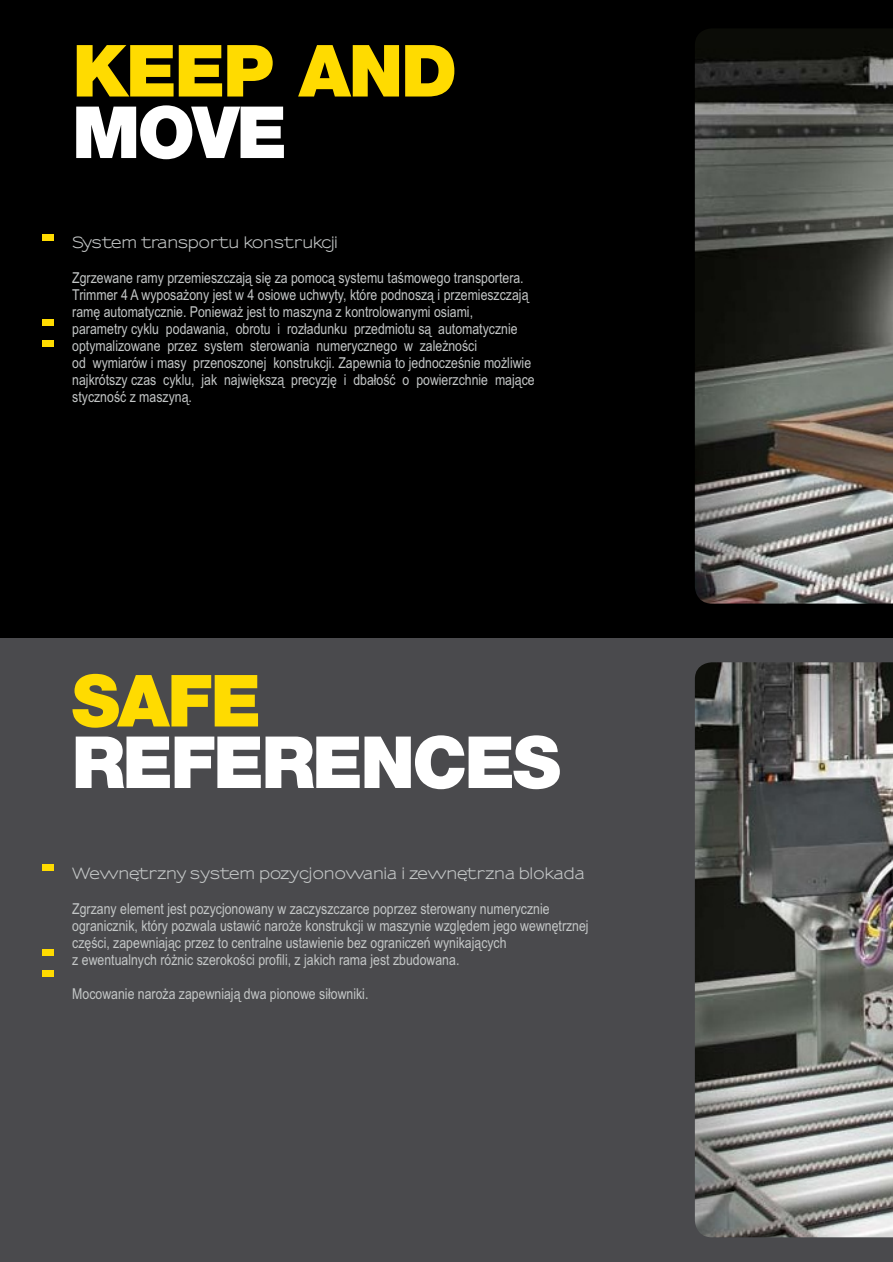
<style>
.page{position:relative;width:893px;height:1262px;background:#000}
.page>*{position:absolute;margin:0;border:0;box-sizing:border-box;transform-origin:0 0}
.t1{font:900 72px "Helvetica 95";letter-spacing:-.035em;color:#fff}
.t2{font:900 72px "Helvetica 95";letter-spacing:-.03em;color:#ffdb00}
.t3{font:15px/17px "Arial Narrow";color:#c4c7c7}
.t4{font:700 15px "Sansumi";color:#c4c7c7}
</style>
<div class="page">
<div style="left:0;top:639px;width:893px;height:623px;background:#4a4a4d"></div>
<div style="left:43px;top:234px;width:11px;height:7px;background:#ffdb00"></div>
<div style="left:43px;top:340px;width:11px;height:7px;background:#ffdb00"></div>
<div style="left:43px;top:319px;width:11px;height:7px;background:#ffdb00"></div>
<img style="left:694px;top:29px;width:199px;height:574px">
<img style="left:694px;top:662px;width:199px;height:575px">
<div style="left:42px;top:863px;width:12px;height:7px;background:#ffdb00"></div>
<div style="left:42px;top:970px;width:12px;height:7px;background:#ffdb00"></div>
<div style="left:42px;top:949px;width:12px;height:7px;background:#ffdb00"></div>
<h1 class="t2" style="left:72px;top:45px;width:386px">KEEP AND</h1>
<h1 class="t1" style="left:72px;top:107px;width:216px">MOVE</h1>
<p class="t4" style="left:72px;top:234px;width:267px">System transportu konstrukcji</p>
<p class="t3" style="left:72px;top:270px;width:464px">Zgrzewane ramy przemieszczają się za pomocą systemu taśmowego transportera.<br>Trimmer 4 A wyposażony jest w 4 osiowe uchwyty, które podnoszą i przemieszczają ramę automatycznie. Ponieważ jest to maszyna z kontrolowanymi osiami,<br>parametry cyklu podawania, obrotu i rozładunku przedmiotu są automatycznie optymalizowane przez system sterowania numerycznego w zależności<br>od wymiarów i masy przenoszonej konstrukcji. Zapewnia to jednocześnie możliwie najkrótszy czas cyklu, jak największą precyzję i dbałość o powierzchnie mające styczność z maszyną.</p>
<h1 class="t2" style="left:72px;top:675px;width:191px">SAFE</h1>
<h1 class="t1" style="left:72px;top:736px;width:490px">REFERENCES</h1>
<p class="t4" style="left:72px;top:864px;width:514px">Wewnetrzny system pozycjonowania i zewnetrzna blokada</p>
<p class="t3" style="left:72px;top:901px;width:518px">Zgrzany element jest pozycjonowany w zaczyszczarce poprzez sterowany numerycznie ogranicznik, który pozwala ustawić naroże konstrukcji w maszynie względem jego wewnętrznej części, zapewniając przez to centralne ustawienie bez ograniczeń wynikających<br>z ewentualnych różnic szerokości profili, z jakich rama jest zbudowana.</p>
<p class="t3" style="left:72px;top:986px;width:298px">Mocowanie naroża zapewniają dwa pionowe siłowniki.</p>
</div>
